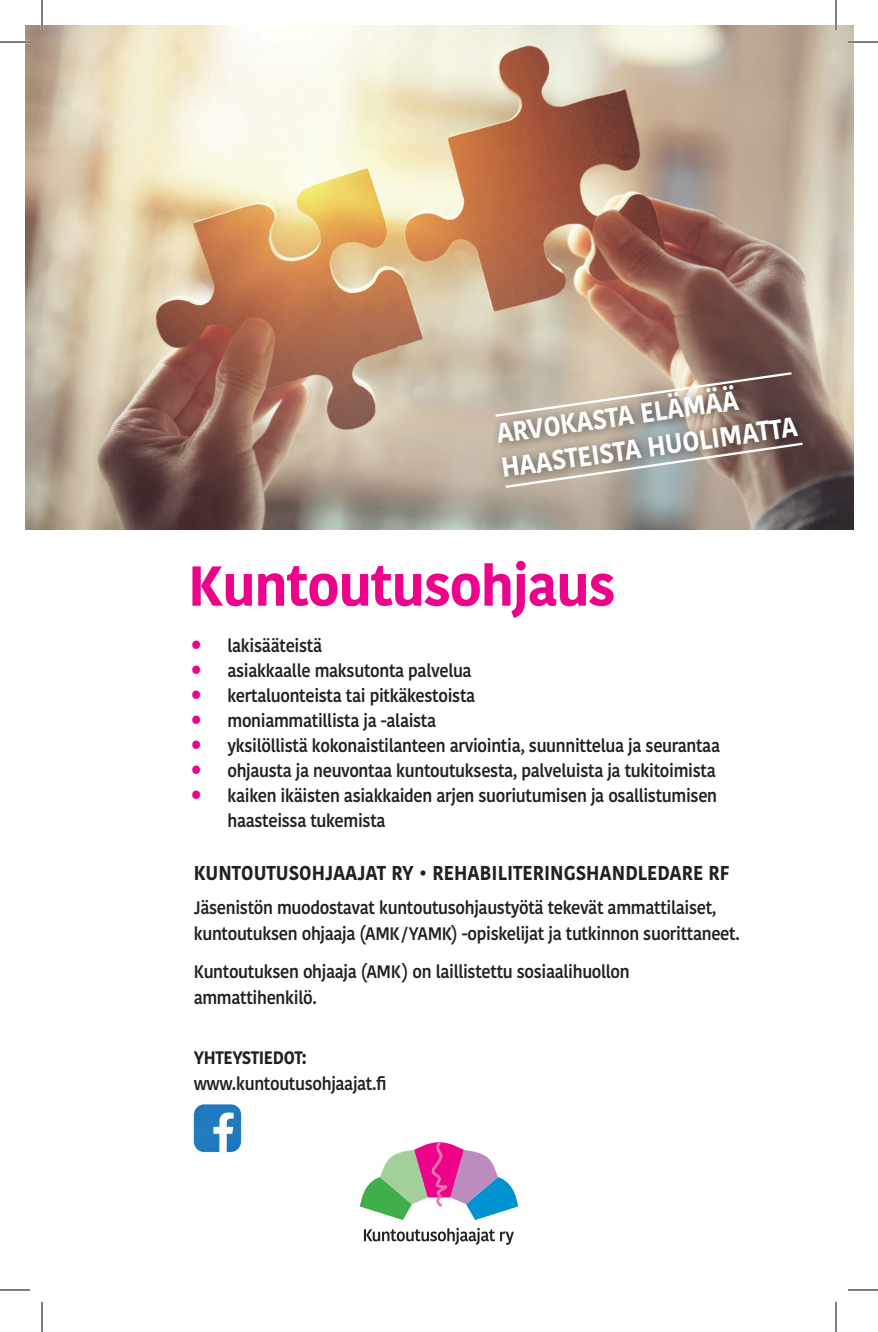
<style>
.page{position:relative;width:878px;height:1332px;background:#fff}
.page>*{position:absolute;margin:0;border:0;box-sizing:border-box;transform-origin:0 0}
.Paragraph_Style_1{font:700 56px "Kohinoor Bangla";letter-spacing:-.02em;color:#ed028c}
.logon_alateksti{font:700 27.4px/34.2px "Kohinoor Devanagari";color:#fff;scale:.92 1}
.logon_alateksti-2{font:700 20px "Kohinoor Devanagari";color:#231f20;scale:.92 1}
.logon_alateksti-3{font:600 18px/26px "Kohinoor Devanagari";letter-spacing:-.02em;color:#231f20;scale:.92 1}
.logon_alateksti-4{font:700 18px "Kohinoor Devanagari";letter-spacing:-.02em;color:#231f20;scale:.92 1}
.s1{font-size:32px;color:#ed028c}
</style>
<div class="page">
<img style="left:25px;top:25px;width:828px;height:505px">
<img style="left:193px;top:1104px;width:49px;height:49px">
<div style="left:490px;top:377px;width:320px;height:112px;background:#231f20;opacity:.65"></div>
<svg style="left:503px;top:441px;width:302px;height:48px;background:#9e948a"></svg>
<svg style="left:493px;top:371px;width:301px;height:47px;background:#a99a8d"></svg>
<svg style="left:360px;top:1142px;width:158px;height:77px"></svg>
<svg style="left:364px;top:1227px;width:150px;height:17px"></svg>
<hr style="left:0;top:41px;width:30px;height:2px;background:#fff">
<hr style="left:848px;top:41px;width:30px;height:2px;background:#fff">
<hr style="left:41px;top:0;width:2px;height:30px;background:#fff">
<hr style="left:834px;top:0;width:3px;height:30px;background:#fff">
<hr style="left:0;top:42px;width:30px;height:1px;background:#000">
<hr style="left:848px;top:42px;width:30px;height:1px;background:#000">
<hr style="left:0;top:1289px;width:30px;height:1px;background:#000">
<hr style="left:848px;top:1289px;width:30px;height:1px;background:#000">
<hr style="left:42px;top:0;width:1px;height:30px;background:#000">
<hr style="left:42px;top:1301px;width:1px;height:30px;background:#000">
<hr style="left:835px;top:0;width:1px;height:30px;background:#000">
<hr style="left:835px;top:1301px;width:1px;height:30px;background:#000">
<p class="logon_alateksti" style="left:494px;top:416px;width:326px;rotate:-8deg">ARVOKASTA ELÄMÄÄ<br>HAASTEISTA HUOLIMATTA</p>
<p class="Paragraph_Style_1" style="left:188px;top:536px;width:429px">Kuntoutusohjaus</p>
<p class="logon_alateksti-3" style="left:189px;top:632px;width:146px"><span class="s1">•</span> lakisääteistä</p>
<p class="logon_alateksti-3" style="left:189px;top:657px;width:308px"><span class="s1">•</span> asiakkaalle maksutonta palvelua</p>
<p class="logon_alateksti-3" style="left:189px;top:682px;width:312px"><span class="s1">•</span> kertaluonteista tai pitkäkestoista</p>
<p class="logon_alateksti-3" style="left:189px;top:707px;width:270px"><span class="s1">•</span> moniammatillista ja -alaista</p>
<p class="logon_alateksti-3" style="left:189px;top:732px;width:578px"><span class="s1">•</span> yksilöllistä kokonaistilanteen arviointia, suunnittelua ja seurantaa</p>
<p class="logon_alateksti-3" style="left:189px;top:757px;width:573px"><span class="s1">•</span> ohjausta ja neuvontaa kuntoutuksesta, palveluista ja tukitoimista</p>
<p class="logon_alateksti-3" style="left:227px;top:783px;width:534px;line-height:25px;text-indent:-38px"><span class="s1">•</span> kaiken ikäisten asiakkaiden arjen suoriutumisen ja osallistumisen haasteissa tukemista</p>
<p class="logon_alateksti-2" style="left:194px;top:855px;width:584px">KUNTOUTUSOHJAAJAT RY • REHABILITERINGSHANDLEDARE RF</p>
<p class="logon_alateksti-3" style="left:194px;top:895px;width:595px">Jäsenistön muodostavat kuntoutusohjaustyötä tekevät ammattilaiset, kuntoutuksen ohjaaja (AMK/YAMK) -opiskelijat ja tutkinnon suorittaneet.</p>
<p class="logon_alateksti-3" style="left:194px;top:959px;width:475px">Kuntoutuksen ohjaaja (AMK) on laillistettu sosiaalihuollon ammattihenkilö.</p>
<p class="logon_alateksti-4" style="left:194px;top:1041px;width:124px">YHTEYSTIEDOT:</p>
<p class="logon_alateksti-3" style="left:194px;top:1070px;width:211px">www.kuntoutusohjaajat.fi</p>
</div>
